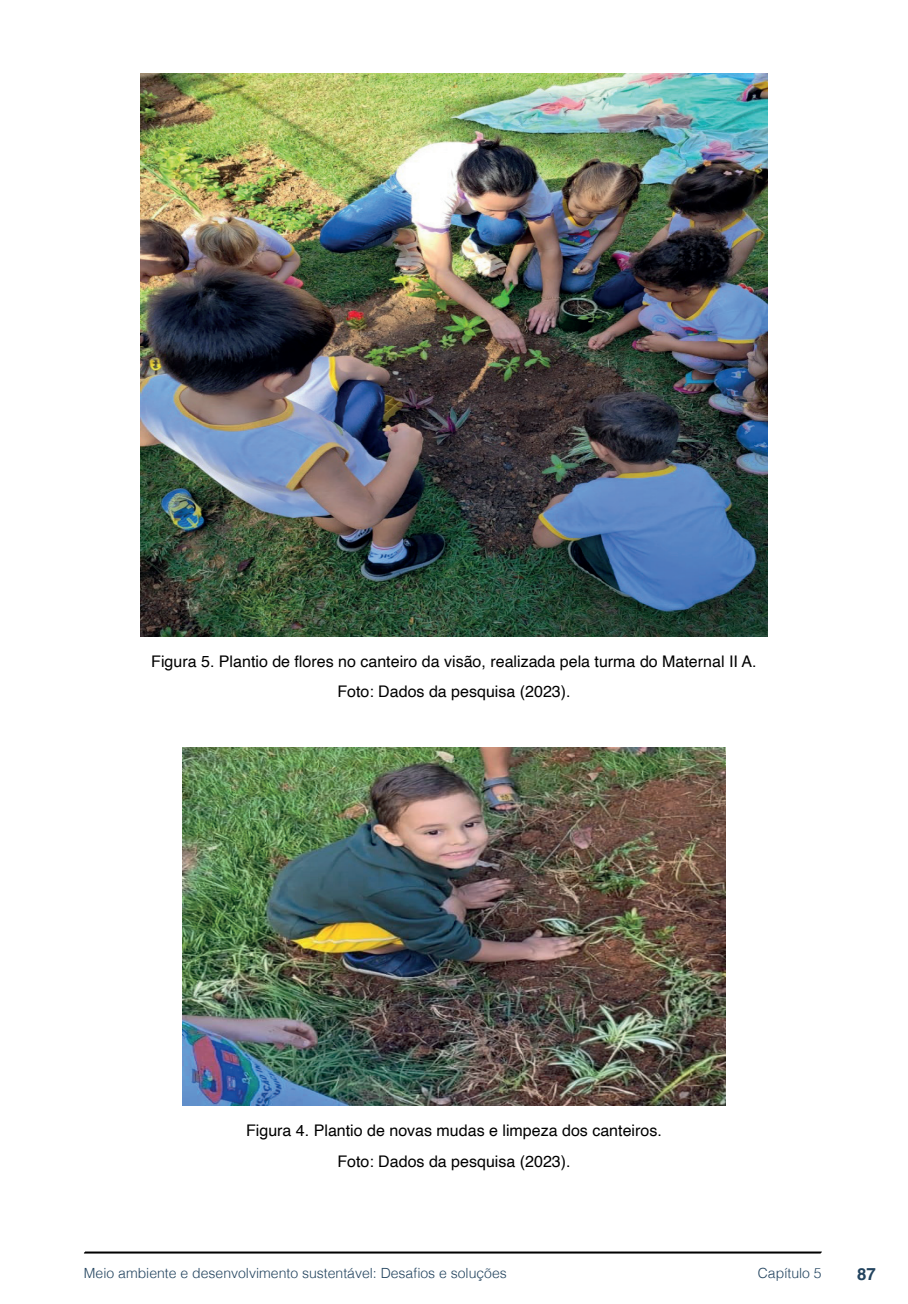
<style>
.page{position:relative;width:908px;height:1304px;background:#fff}
.page>*{position:absolute;margin:0;border:0;box-sizing:border-box;transform-origin:0 0}
.t1{font:700 16.8px "Helvetica";color:#23445f}
.imagens_graf_tab{font:16px "Helvetica";color:#000}
.t2{font:300 14px "Helvetica";color:#23445f}
</style>
<div class="page">
<svg style="left:84px;top:1251px;width:737px;height:3px;background:#515151"></svg>
<img style="left:141px;top:74px;width:625px;height:562px">
<img style="left:182px;top:747px;width:543px;height:359px">
<p class="imagens_graf_tab" style="left:151px;top:649px;width:606px">Figura 5. Plantio de flores no canteiro da visão, realizada pela turma do Maternal II A.</p>
<p class="imagens_graf_tab" style="left:337px;top:679px;width:235px">Foto: Dados da pesquisa (2023).</p>
<p class="imagens_graf_tab" style="left:246px;top:1118px;width:417px">Figura 4. Plantio de novas mudas e limpeza dos canteiros.</p>
<p class="imagens_graf_tab" style="left:337px;top:1149px;width:235px">Foto: Dados da pesquisa (2023).</p>
<p class="t2" style="left:84px;top:1261px;width:424px">Meio ambiente e desenvolvimento sustentável: Desafios e soluções</p>
<p class="t2" style="left:757px;top:1261px;width:65px">Capítulo 5</p>
<p class="t1" style="left:856px;top:1264px;width:20px">87</p>
</div>
